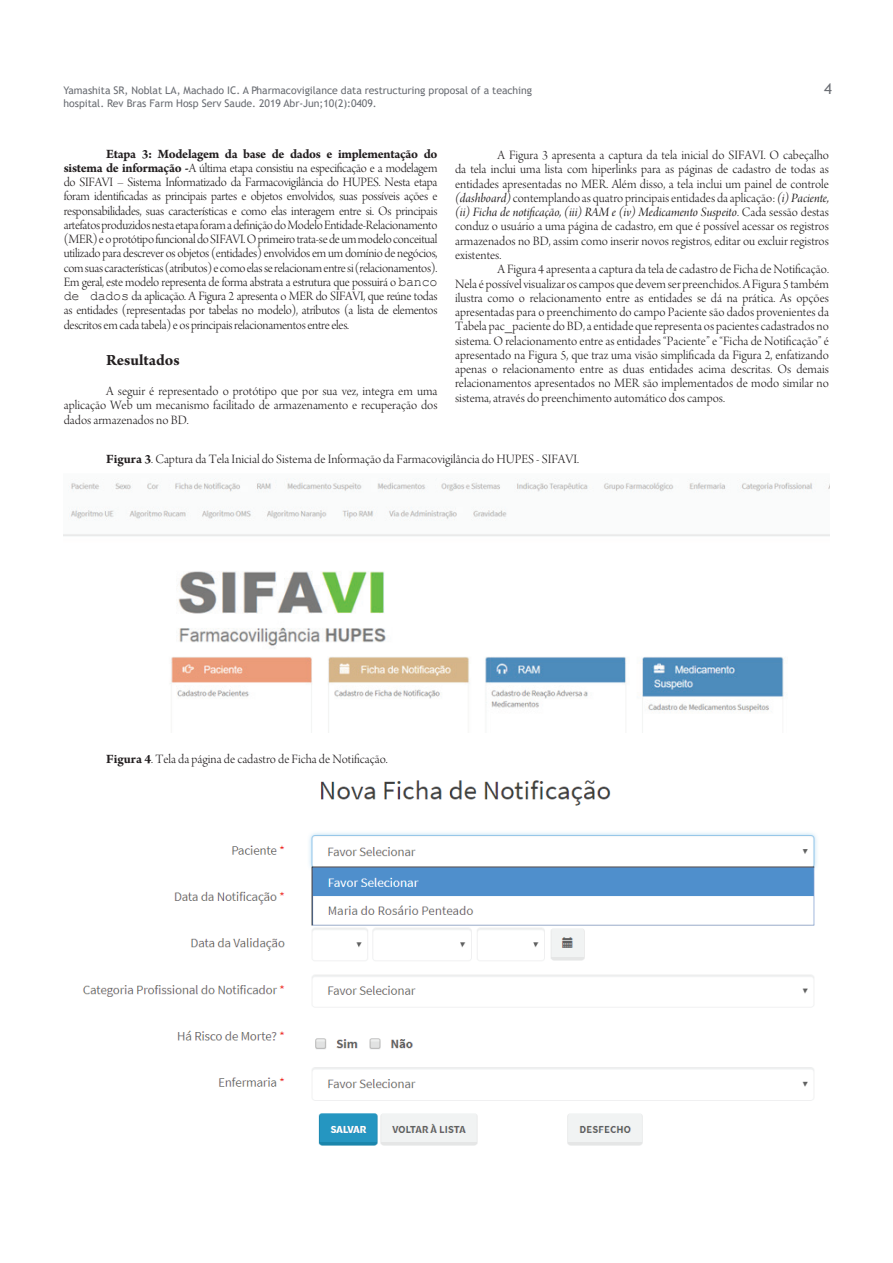
<style>
.page{position:relative;width:893px;height:1263px;background:#fff}
.page>*{position:absolute;margin:0;border:0;box-sizing:border-box;transform-origin:0 0}
.t1{font:700 16.5px "Arno Pro";color:#231f20}
.t2{font:15px "Trebuchet MS";color:#6a6d73}
.t3{font:13.5px/14.2px "Arno Pro Light Display";color:#231f20;text-align:justify}
.t4{font:13.5px "Arno Pro Italic Display";color:#231f20}
.t5{font:700 13.5px "Arno Pro";letter-spacing:-.02em;color:#231f20}
.t6{font:10.5px/13.5px "Trebuchet MS";letter-spacing:-.005em;color:#6a6d73}
.s1{font-family:"Arno Pro";font-weight:700}
.s2{font-family:"Courier New"}
.s3{font-family:"Arno Pro Italic Display"}
.s4{font-family:"Arno Pro Light Display"}
</style>
<div class="page">
<img style="left:64px;top:478px;width:765px;height:255px">
<img style="left:83px;top:780px;width:734px;height:366px">
<p class="t6" style="left:64px;top:83px;width:470px">Yamashita SR, Noblat LA, Machado IC. A Pharmacovigilance data restructuring proposal of a teaching hospital. Rev Bras Farm Hosp Serv Saude. 2019 Abr-Jun;10(2):0409.</p>
<p class="t2" style="left:824px;top:79px;width:9px">4</p>
<p class="t5" style="left:106px;top:146px;width:333px">Etapa 3: Modelagem da base de dados e implementação do</p>
<p class="t3" style="left:64px;top:162px;width:375px"><span class="s1">sistema de informação -</span>A última etapa consistiu na especificação e a modelagem do SIFAVI – Sistema Informatizado da Farmacovigilância do HUPES. Nesta etapa foram identificadas as principais partes e objetos envolvidos, suas possíveis ações e responsabilidades, suas características e como elas interagem entre si. Os principais artefatos produzidos nesta etapa foram a definição do Modelo Entidade-Relacionamento (MER) e o protótipo funcional do SIFAVI. O primeiro trata-se de um modelo conceitual utilizado para descrever os objetos (entidades) envolvidos em um domínio de negócios, com suas características (atributos) e como elas se relacionam entre si (relacionamentos).<br>Em geral, este modelo representa de forma abstrata a estrutura que possuirá o <span class="s2">banco de dados</span> da aplicação. A Figura 2 apresenta o MER do SIFAVI, que reúne todas as entidades (representadas por tabelas no modelo), atributos (a lista de elementos descritos em cada tabela) e os principais relacionamentos entre eles.</p>
<p class="t1" style="left:106px;top:351px;width:75px">Resultados</p>
<p class="t3" style="left:64px;top:385px;width:375px;text-indent:43px">A seguir é representado o protótipo que por sua vez, integra em uma aplicação Web um mecanismo facilitado de armazenamento e recuperação dos dados armazenados no BD.</p>
<p class="t3" style="left:455px;top:149px;width:375px;text-indent:43px">A Figura 3 apresenta a captura da tela inicial do SIFAVI. O cabeçalho da tela inclui uma lista com hiperlinks para as páginas de cadastro de todas as entidades apresentadas no MER. Além disso, a tela inclui um painel de controle <span class="s3">(dashboard)</span> contemplando as quatro principais entidades da aplicação: <span class="s3">(i) Paciente,</span></p>
<p class="t4" style="left:455px;top:205px;width:375px">(ii) Ficha de notificação, (iii) RAM e (iv) Medicamento Suspeito<span class="s4">. Cada sessão destas</span></p>
<p class="t3" style="left:455px;top:220px;width:375px">conduz o usuário a uma página de cadastro, em que é possível acessar os registros armazenados no BD, assim como inserir novos registros, editar ou excluir registros existentes.</p>
<p class="t3" style="left:455px;top:263px;width:375px;text-indent:43px">A Figura 4 apresenta a captura da tela de cadastro de Ficha de Notificação.<br>Nela é possível visualizar os campos que devem ser preenchidos. A Figura 5 também ilustra como o relacionamento entre as entidades se dá na prática. As opções apresentadas para o preenchimento do campo Paciente são dados provenientes da Tabela pac_paciente do BD, a entidade que representa os pacientes cadastrados no sistema. O relacionamento entre as entidades “Paciente” e “Ficha de Notificação” é apresentado na Figura 5, que traz uma visão simplificada da Figura 2, enfatizando apenas o relacionamento entre as duas entidades acima descritas. Os demais relacionamentos apresentados no MER são implementados de modo similar no sistema, através do preenchimento automático dos campos.</p>
<p class="t3" style="left:106px;top:453px;width:474px"><span class="s1">Figura 3</span>. Captura da Tela Inicial do Sistema de Informação da Farmacovigilância do HUPES - SIFAVI.</p>
<p class="t3" style="left:106px;top:753px;width:283px"><span class="s1">Figura 4</span>. Tela da página de cadastro de Ficha de Notificação.</p>
</div>
